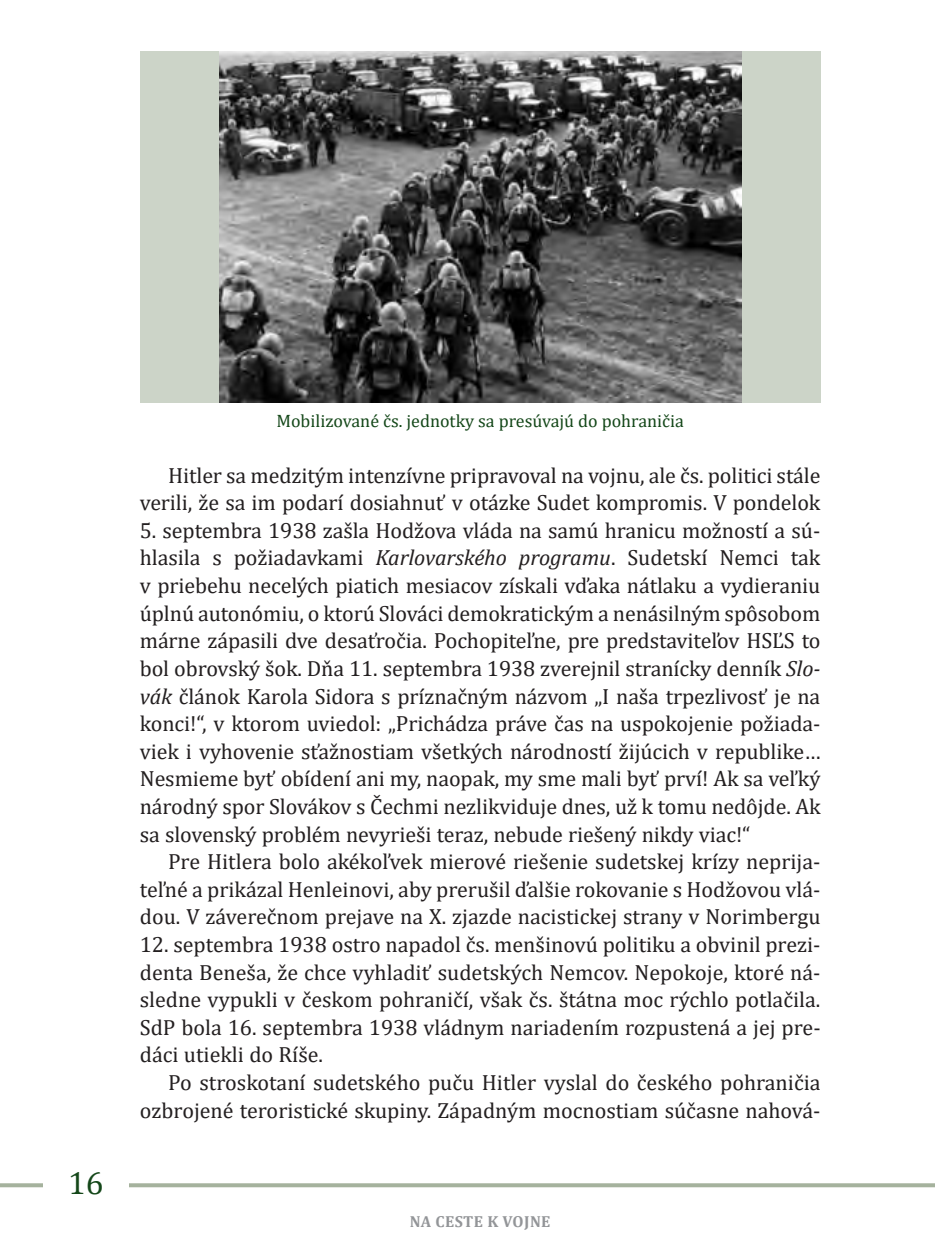
<style>
.page{position:relative;width:935px;height:1237px;background:#fff}
.page>*{position:absolute;margin:0;border:0;box-sizing:border-box;transform-origin:0 0}
.t1{font:32px "Cambria";color:#144719}
.t2{font:22px/27.6px "Cambria";color:#231f20;text-align:justify}
.t3{font:18px "Cambria";color:#144719}
.t4{font:700 16px "Cambria";letter-spacing:.025em;color:#939598}
.s1{font-style:italic}
</style>
<div class="page">
<svg style="left:0;top:1183px;width:933px;height:4px;fill:#a5b29d"></svg>
<div style="left:140px;top:51px;width:680px;height:352px;background:#ccd4c8"></div>
<img style="left:219px;top:51px;width:522px;height:352px">
<div style="left:43px;top:1162px;width:85px;height:46px;background:#fff"></div>
<h1 class="t1" style="left:68px;top:1163px;width:37px">16</h1>
<p class="t3" style="left:276px;top:409px;width:409px">mobilizované čs. jednotky sa presúvajú do pohraničia</p>
<p class="t2" style="left:140px;top:461px;width:682px;text-align:right">hitler sa medzitým intenzívne pripravoval na vojnu, ale čs. politici stále verili, že sa im podarí dosiahnuť v otázke Sudet kompromis. v pondelok</p>
<p class="t2" style="left:140px;top:516px;width:682px">5. septembra 1938 zašla hodžova vláda na samú hranicu možností a sú&shy;hlasila s požiadavkami <span class="s1">Karlovarského programu</span>. Sudetskí nemci tak v priebehu necelých piatich mesiacov získali vďaka nátlaku a vydieraniu úplnú autonómiu, o ktorú Slováci demokratickým a nenásilným spôsobom márne zápasili dve desaťročia. Pochopiteľne, pre predstaviteľov hSĽS to bol obrovský šok. dňa 11. septembra 1938 zverejnil stranícky denník <span class="s1">Slo&shy;vák</span> článok karola Sidora s príznačným názvom „I naša trpezlivosť je na konci!“, v ktorom uviedol: „Prichádza práve čas na uspokojenie požiada&shy;viek i vyhovenie sťažnostiam všetkých národností žijúcich v republike… nesmieme byť obídení ani my, naopak, my sme mali byť prví! ak sa veľký národný spor Slovákov s Čechmi nezlikviduje dnes, už k tomu nedôjde. ak sa slovenský problém nevyrieši teraz, nebude riešený nikdy viac!“</p>
<p class="t2" style="left:140px;top:847px;width:682px;text-indent:28px">Pre hitlera bolo akékoľvek mierové riešenie sudetskej krízy neprija&shy;teľné a prikázal henleinovi, aby prerušil ďalšie rokovanie s hodžovou vlá&shy;dou. v záverečnom prejave na X. zjazde nacistickej strany v norimbergu</p>
<p class="t2" style="left:140px;top:930px;width:682px">12. septembra 1938 ostro napadol čs. menšinovú politiku a obvinil prezi&shy;denta Beneša, že chce vyhladiť sudetských nemcov. nepokoje, ktoré ná&shy;sledne vypukli v českom pohraničí, však čs. štátna moc rýchlo potlačila.<br>SdP bola 16. septembra 1938 vládnym nariadením rozpustená a jej pre&shy;dáci utiekli do ríše.</p>
<p class="t2" style="left:140px;top:1068px;width:682px;text-align:right">Po stroskotaní sudetského puču hitler vyslal do českého pohraničia ozbrojené teroristické skupiny. Západným mocnostiam súčasne nahová-</p>
<p class="t4" style="left:410px;top:1211px;width:142px">NA CESTE K VOJNE</p>
</div>
